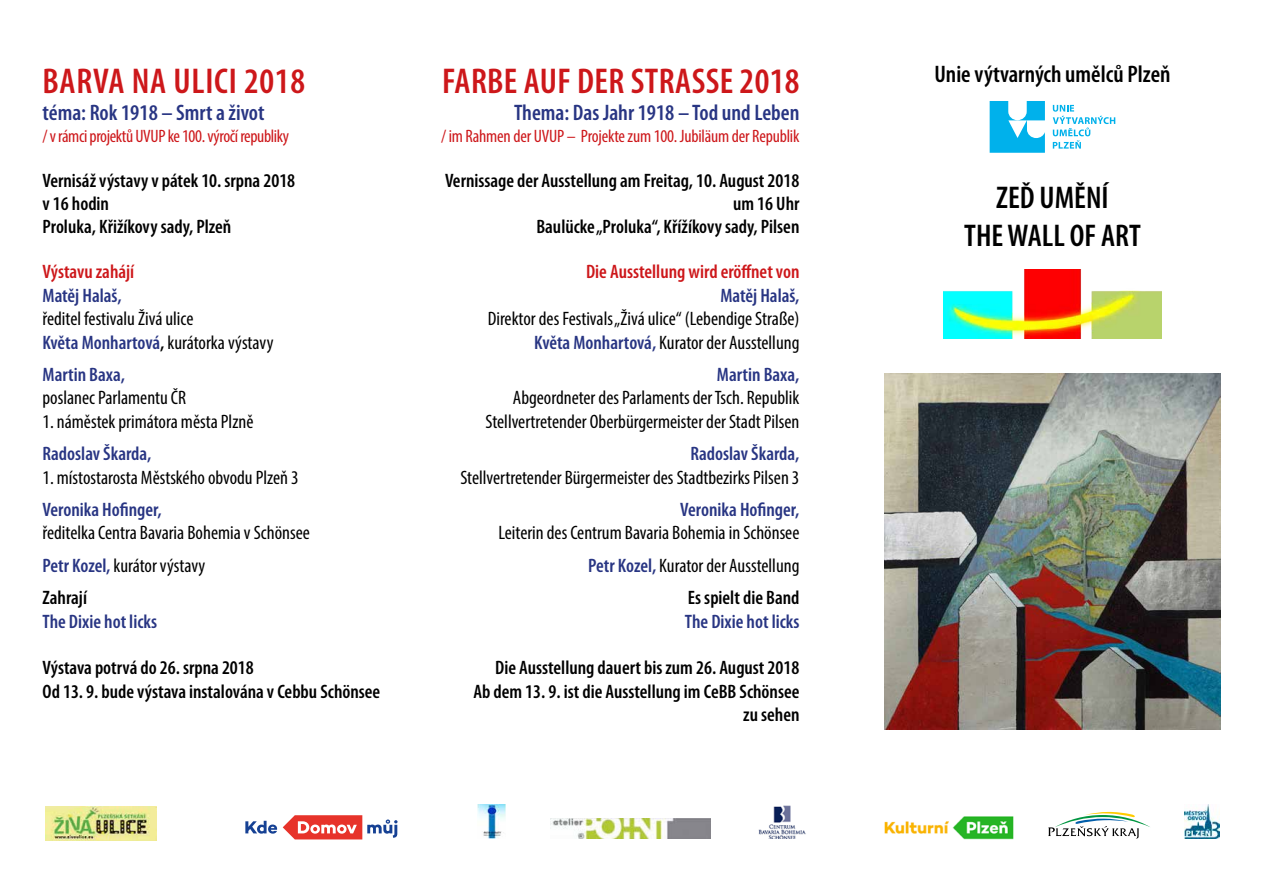
<style>
.page{position:relative;width:1263px;height:893px;background:#fff}
.page>*{position:absolute;margin:0;border:0;box-sizing:border-box;transform-origin:0 0}
.t1{font:600 condensed 36px "Myriad Pro";letter-spacing:.01em;color:#cd171a}
.t2{font:600 condensed 31.5px/37.8px "Myriad Pro";color:#000;text-align:center}
.t3{font:600 condensed 24px "Myriad Pro";color:#000}
.t4{font:600 condensed 22.5px "Myriad Pro";color:#283583}
.t5{font:condensed 19.5px/32.4px "Myriad Pro";color:#000;text-align:right}
.t6{font:600 condensed 19.5px/23.4px "Myriad Pro";color:#000}
.t7{font:600 condensed 19.5px "Myriad Pro";color:#283583}
.t8{font:600 condensed 19.5px "Myriad Pro";color:#cd171a}
.t9{font:condensed 18px "Myriad Pro";letter-spacing:-.01em;color:#cd171a}
.s1{font-weight:600;color:#283583}
.s2{font-weight:600}
</style>
<div class="page">
<svg style="left:1053px;top:105px;width:62px;height:44px"></svg>
<svg style="left:990px;top:101px;width:55px;height:52px"></svg>
<img style="left:884px;top:374px;width:336px;height:355px">
<img style="left:758px;top:805px;width:48px;height:34px">
<img style="left:45px;top:806px;width:111px;height:35px">
<img style="left:551px;top:819px;width:160px;height:20px">
<img style="left:478px;top:804px;width:27px;height:35px">
<svg style="left:1219px;top:812px;width:1px;height:26px"></svg>
<img style="left:1184px;top:804px;width:35px;height:35px">
<svg style="left:1048px;top:812px;width:102px;height:27px"></svg>
<img style="left:884px;top:816px;width:130px;height:24px">
<img style="left:943px;top:269px;width:218px;height:70px">
<svg style="left:245px;top:821px;width:32px;height:13px"></svg>
<svg style="left:283px;top:815px;width:115px;height:24px"></svg>
<h1 class="t1" style="left:43px;top:59px;width:264px">BARVA NA ULICI 2018</h1>
<p class="t4" style="left:43px;top:99px;width:223px">téma: Rok 1918 – Smrt a život</p>
<p class="t9" style="left:43px;top:125px;width:248px">/ v rámci projektů UVUP ke 100. výročí republiky</p>
<p class="t6" style="left:43px;top:168px;width:254px">Vernisáž výstavy v pátek 10. srpna 2018 v 16 hodin<br>Proluka, Křižíkovy sady, Plzeň</p>
<p class="t8" style="left:43px;top:260px;width:93px">Výstavu zahájí</p>
<p class="t7" style="left:43px;top:283px;width:81px">Matěj Halaš,</p>
<p class="t5" style="left:43px;top:307px;width:232px;line-height:23.4px;text-align:left">ředitel festivalu Živá ulice<br><span class="s1">Květa Monhartová</span><span class="s2">,</span> kurátorka výstavy</p>
<p class="t7" style="left:43px;top:362px;width:84px">Martin Baxa,</p>
<p class="t5" style="left:43px;top:382px;width:145px">poslanec Parlamentu ČR</p>
<p class="t5" style="left:43px;top:405px;width:212px">1. náměstek primátora města Plzně</p>
<p class="t7" style="left:43px;top:442px;width:110px">Radoslav Škarda,</p>
<p class="t5" style="left:43px;top:461px;width:258px">1. místostarosta Městského obvodu Plzeň 3</p>
<p class="t7" style="left:43px;top:498px;width:121px">Veronika Hofinger,</p>
<p class="t5" style="left:43px;top:517px;width:269px;text-align:left">ředitelka Centra Bavaria Bohemia v Schönsee<br><span class="s1">Petr Kozel,</span> kurátor výstavy<br><span class="s2">Zahrají</span></p>
<p class="t7" style="left:43px;top:609px;width:116px">The Dixie hot licks</p>
<p class="t6" style="left:43px;top:656px;width:339px">Výstava potrvá do 26. srpna 2018<br>Od 13. 9. bude výstava instalována v Cebbu Schönsee</p>
<h1 class="t1" style="left:442px;top:59px;width:359px">FARBE AUF DER STRASSE 2018</h1>
<p class="t4" style="left:514px;top:99px;width:287px">Thema: Das Jahr 1918 – Tod und Leben</p>
<p class="t9" style="left:441px;top:125px;width:360px">/ im Rahmen der UVUP – Projekte zum 100. Jubiläum der Republik</p>
<p class="t6" style="left:445px;top:168px;width:356px;text-align:right">Vernissage der Ausstellung am Freitag, 10. August 2018 um 16 Uhr<br>Baulücke „Proluka“, Křížíkovy sady, Pilsen</p>
<p class="t8" style="left:586px;top:260px;width:215px">Die Ausstellung wird eröffnet von</p>
<p class="t7" style="left:720px;top:283px;width:81px">Matěj Halaš,</p>
<p class="t5" style="left:488px;top:307px;width:313px;line-height:23.4px">Direktor des Festivals „Živá ulice“ (Lebendige Straße)<br><span class="s1">Květa Monhartová,</span> Kurator der Ausstellung</p>
<p class="t7" style="left:717px;top:362px;width:84px">Martin Baxa,</p>
<p class="t5" style="left:485px;top:386px;width:315px;line-height:23.4px">Abgeordneter des Parlaments der Tsch. Republik<br>Stellvertretender Oberbürgermeister der Stadt Pilsen</p>
<p class="t7" style="left:690px;top:442px;width:110px">Radoslav Škarda,</p>
<p class="t5" style="left:460px;top:461px;width:341px">Stellvertretender Bürgermeister des Stadtbezirks Pilsen 3</p>
<p class="t7" style="left:680px;top:498px;width:121px">Veronika Hofinger,</p>
<p class="t5" style="left:498px;top:517px;width:302px">Leiterin des Centrum Bavaria Bohemia in Schönsee<br><span class="s1">Petr Kozel,</span> Kurator der Ausstellung<br><span class="s2">Es spielt die Band</span></p>
<p class="t7" style="left:685px;top:609px;width:116px">The Dixie hot licks</p>
<p class="t6" style="left:473px;top:656px;width:328px;text-align:right">Die Ausstellung dauert bis zum 26. August 2018<br>Ab dem 13. 9. ist die Ausstellung im CeBB Schönsee zu sehen</p>
<p class="t3" style="left:934px;top:59px;width:238px">Unie výtvarných umělců Plzeň</p>
<h2 class="t2" style="left:964px;top:178px;width:178px">ZEĎ UMĚNÍ<br>THE WALL OF ART</h2>
</div>
